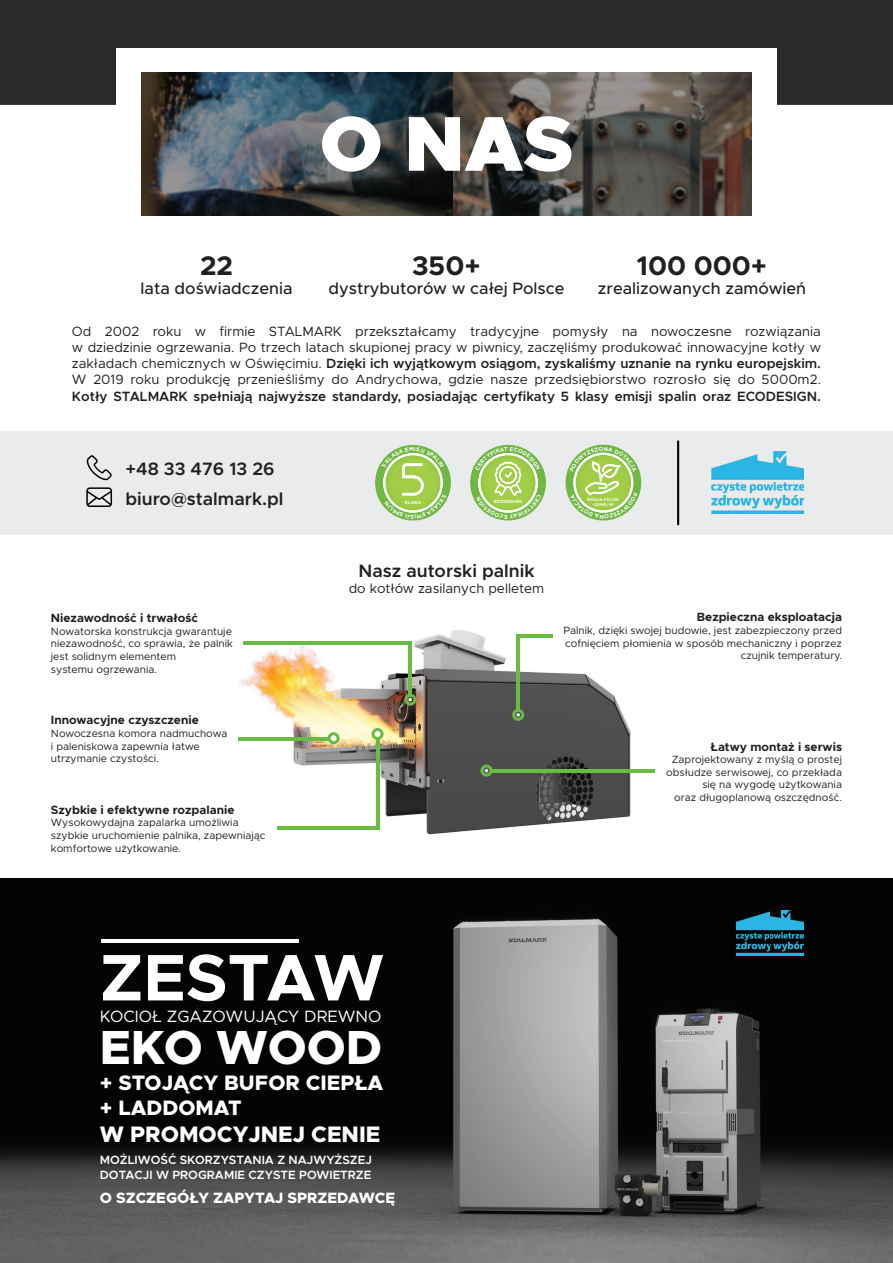
<style>
.page{position:relative;width:893px;height:1263px;background:#fff}
.page>*{position:absolute;margin:0;border:0;box-sizing:border-box;transform-origin:0 0}
.t1{font:900 78px "Metropolis";color:#fff}
.t2{font:700 66px "Metropolis";color:#fff}
.t3{font:800 48px "Metropolis";color:#fff}
.t4{font:700 27px "Metropolis";color:#231f20}
.t5{font:800 22.5px "Metropolis";color:#fff}
.t6{font:800 21px/25.2px "Metropolis";color:#fff}
.t7{font:600 18px "Metropolis";color:#231f20}
.t8{font:500 16.5px "Metropolis";color:#231f20}
.t9{font:16.5px "Metropolis";color:#fff}
.t10{font:800 15px "Metropolis";color:#fff}
.t11{font:13.5px/16.2px "Metropolis";color:#231f20;text-align:justify}
.t12{font:600 13.5px "Metropolis";color:#231f20}
.t13{font:700 12px "Metropolis";color:#231f20}
.t14{font:600 12px/14.4px "Metropolis";color:#fff}
.t15{font:10.5px/12.6px "Metropolis";color:#231f20}
.t16{font:700 4.35px "Gotham Office";color:#fff}
.t17{font:700 3.75px/4.5px "Gotham Office";color:#fff;text-align:center}
.s1{font-weight:600}
</style>
<div class="page">
<div style="left:0;top:431px;width:893px;height:104px;background:#eaebec"></div>
<div style="left:0;top:0;width:893px;height:105px;background:#2b292a"></div>
<div style="left:116px;top:49px;width:661px;height:98px;background:#fff"></div>
<img style="left:0;top:878px;width:893px;height:385px">
<hr style="left:102px;top:939px;width:197px;height:3px;background:#fff">
<img style="left:736px;top:910px;width:68px;height:45px">
<img style="left:375px;top:445px;width:76px;height:76px">
<img style="left:470px;top:445px;width:76px;height:76px">
<img style="left:565px;top:445px;width:76px;height:76px">
<img style="left:711px;top:452px;width:93px;height:62px">
<hr style="left:677px;top:440px;width:2px;height:85px;background:#040503">
<img style="left:142px;top:72px;width:609px;height:144px">
<img style="left:238px;top:630px;width:403px;height:205px">
<hr style="left:238px;top:737px;width:91px;height:3px;background:#68bc45">
<hr style="left:278px;top:826px;width:101px;height:3px;background:#68bc45">
<hr style="left:516px;top:634px;width:37px;height:3px;background:#68bc45">
<hr style="left:244px;top:641px;width:168px;height:3px;background:#68bc45">
<hr style="left:491px;top:769px;width:164px;height:3px;background:#68bc45">
<svg style="left:371px;top:728px;width:13px;height:12px"></svg>
<svg style="left:328px;top:732px;width:12px;height:12px"></svg>
<svg style="left:512px;top:709px;width:12px;height:12px"></svg>
<svg style="left:404px;top:693px;width:12px;height:13px"></svg>
<svg style="left:480px;top:764px;width:12px;height:13px"></svg>
<hr style="left:376px;top:738px;width:3px;height:91px;background:#68bc45">
<hr style="left:516px;top:634px;width:3px;height:77px;background:#68bc45">
<hr style="left:409px;top:641px;width:3px;height:55px;background:#68bc45">
<svg style="left:86px;top:487px;width:26px;height:20px"></svg>
<svg style="left:87px;top:455px;width:25px;height:25px"></svg>
<svg style="left:381px;top:447px;width:65px;height:72px;background:#a7d072"></svg>
<svg style="left:475px;top:447px;width:66px;height:71px;background:#a9d176"></svg>
<svg style="left:570px;top:447px;width:67px;height:72px;background:#aad278"></svg>
<h1 class="t1" style="left:319px;top:94px;width:256px">O NAS</h1>
<h3 class="t4" style="left:200px;top:248px;width:34px">22</h3>
<h3 class="t8" style="left:141px;top:278px;width:153px">lata doświadczenia</h3>
<h3 class="t4" style="left:412px;top:248px;width:70px">350+</h3>
<h3 class="t8" style="left:328px;top:278px;width:238px">dystrybutorów w całej Polsce</h3>
<h3 class="t4" style="left:637px;top:248px;width:132px">100 000+</h3>
<h3 class="t8" style="left:598px;top:278px;width:210px">zrealizowanych zamówień</h3>
<p class="t11" style="left:72px;top:323px;width:751px">Od 2002 roku w firmie STALMARK przekształcamy tradycyjne pomysły na nowoczesne rozwiązania w dziedzinie ogrzewania. Po trzech latach skupionej pracy w piwnicy, zaczęliśmy produkować innowacyjne kotły w zakładach chemicznych w Oświęcimiu. <span class="s1">Dzięki ich wyjątkowym osiągom, zyskaliśmy uznanie na rynku europejskim.<br></span>W 2019 roku produkcję przenieśliśmy do Andrychowa, gdzie nasze przedsiębiorstwo rozrosło się do 5000m2.</p>
<p class="t12" style="left:72px;top:387px;width:751px">Kotły STALMARK spełniają najwyższe standardy, posiadając certyfikaty 5 klasy emisji spalin oraz ECODESIGN.</p>
<h3 class="t7" style="left:125px;top:457px;width:151px">+48 33 476 13 26</h3>
<h3 class="t7" style="left:125px;top:487px;width:160px">biuro@stalmark.pl</h3>
<p class="t13" style="left:51px;top:610px;width:149px">Niezawodność i trwałość</p>
<p class="t15" style="left:51px;top:625px;width:183px">Nowatorska konstrukcja gwarantuje niezawodność, co sprawia, że palnik jest solidnym elementem<br>systemu ogrzewania.</p>
<p class="t13" style="left:51px;top:713px;width:149px">Innowacyjne czyszczenie</p>
<p class="t15" style="left:51px;top:727px;width:178px">Nowoczesna komora nadmuchowa i paleniskowa zapewnia łatwe utrzymanie czystości.</p>
<p class="t13" style="left:51px;top:802px;width:185px">Szybkie i efektywne rozpalanie</p>
<p class="t15" style="left:51px;top:816px;width:216px">Wysokowydajna zapalarka umożliwia szybkie uruchomienie palnika, zapewniając komfortowe użytkowanie.</p>
<p class="t16" style="left:405px;top:499px;width:18px">KLASA</p>
<p class="t16" style="left:494px;top:498px;width:30px">ECODESIGN</p>
<p class="t17" style="left:587px;top:497px;width:34px">EMISJA PYŁÓW &lt;20MG/M<sup>3</sup></p>
<h3 class="t7" style="left:358px;top:559px;width:178px">Nasz autorski palnik</h3>
<p class="t11" style="left:349px;top:580px;width:197px">do kotłów zasilanych pelletem</p>
<p class="t13" style="left:697px;top:610px;width:147px">Bezpieczna eksploatacja</p>
<p class="t15" style="left:563px;top:624px;width:280px;text-align:right">Palnik, dzięki swojej budowie, jest zabezpieczony przed cofnięciem płomienia w sposób mechaniczny i poprzez czujnik temperatury.</p>
<p class="t13" style="left:711px;top:739px;width:133px">Łatwy montaż i serwis</p>
<p class="t15" style="left:666px;top:753px;width:177px;text-align:right">Zaprojektowany z myślą o prostej obsłudze serwisowej, co przekłada się na wygodę użytkowania<br>oraz długoplanową oszczędność.</p>
<h2 class="t2" style="left:100px;top:936px;width:286px">ZESTAW</h2>
<h3 class="t9" style="left:100px;top:1006px;width:283px">KOCIOŁ ZGAZOWUJĄCY DREWNO</h3>
<h3 class="t3" style="left:100px;top:1017px;width:284px">EKO WOOD</h3>
<h3 class="t6" style="left:100px;top:1070px;width:285px">+ STOJĄCY BUFOR CIEPŁA + LADDOMAT</h3>
<h3 class="t5" style="left:100px;top:1119px;width:282px">W PROMOCYJNEJ CENIE</h3>
<p class="t14" style="left:100px;top:1153px;width:274px">MOŻLIWOŚĆ SKORZYSTANIA Z NAJWYŻSZEJ<br>DOTACJI W PROGRAMIE CZYSTE POWIETRZE</p>
<h3 class="t10" style="left:100px;top:1188px;width:297px">O SZCZEGÓŁY ZAPYTAJ SPRZEDAWCĘ</h3>
</div>
